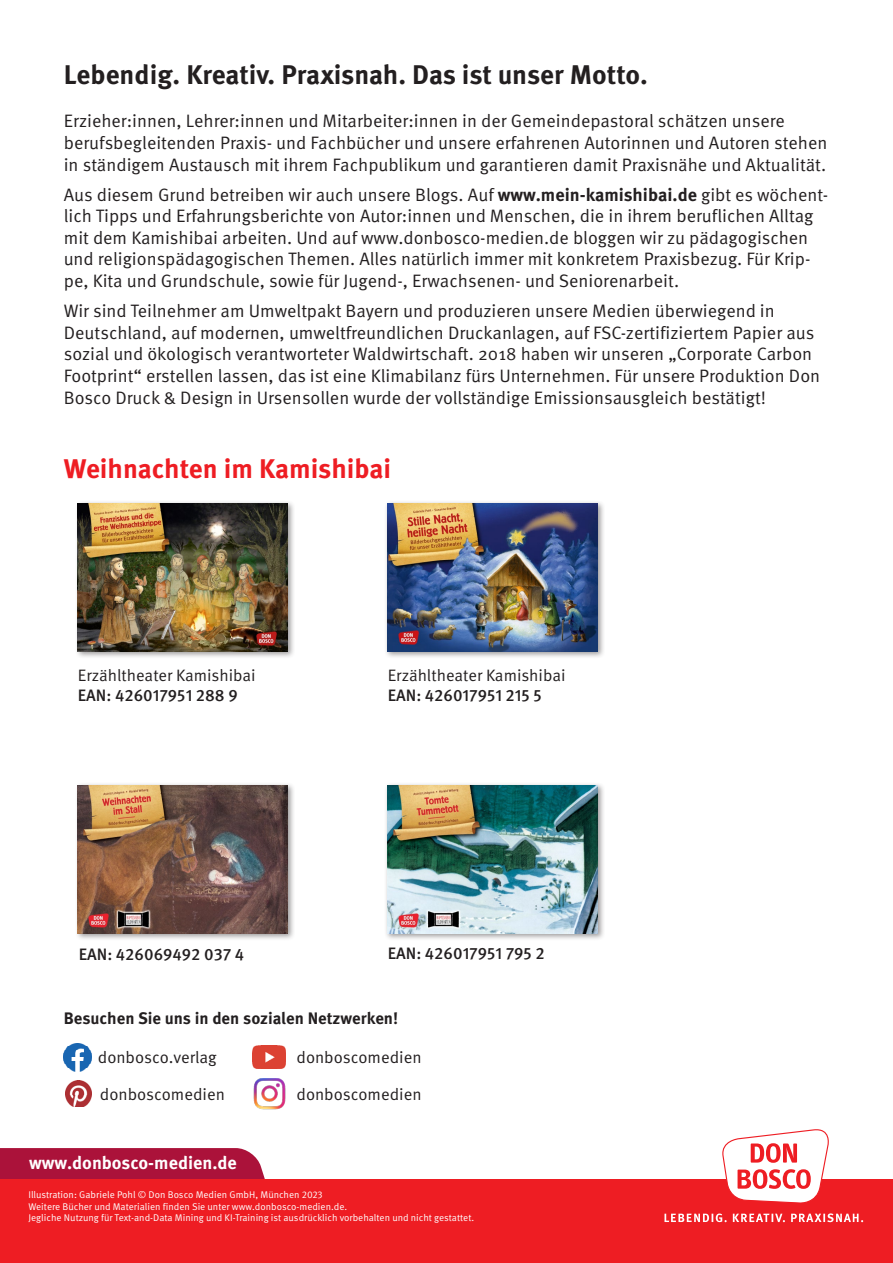
<style>
.page{position:relative;width:893px;height:1263px;background:#fff}
.page>*{position:absolute;margin:0;border:0;box-sizing:border-box;transform-origin:0 0}
.t1{font:700 27px "Meta OT";color:#231f20}
.Head{font:700 27px "Meta OT";letter-spacing:-.005em;color:#ee1d23}
.t2{font:18px/21.6px "Meta OT Norm";color:#231f20}
.t3{font:700 18px "Meta OT";color:#fff}
.t4{font:16.65px "Meta OT Norm";color:#231f20}
.t5{font:700 16.65px "Meta OT";color:#231f20}
.EAN{font:500 16.5px "Meta OT";color:#231f20}
.t6{font:16.5px "Meta OT Norm";color:#231f20}
.Impressum{font:9.75px "Meta OT Norm";color:#fff}
.s1{font-family:"Meta OT";font-weight:700}
</style>
<div class="page">
<div style="left:0;top:1148px;width:265px;height:31px;background:#ab123a"></div>
<div style="left:0;top:1179px;width:893px;height:84px;background:#ee1d23"></div>
<svg style="left:722px;top:1129px;width:107px;height:74px"></svg>
<svg style="left:664px;top:1213px;width:199px;height:9px"></svg>
<img style="left:66px;top:1081px;width:26px;height:26px">
<img style="left:253px;top:1045px;width:33px;height:23px">
<img style="left:64px;top:1043px;width:28px;height:28px">
<img style="left:253px;top:1078px;width:33px;height:32px">
<div style="left:75px;top:500px;width:220px;height:159px;background:#231f20;opacity:.45"></div>
<img style="left:78px;top:503px;width:210px;height:149px">
<div style="left:384px;top:500px;width:221px;height:159px;background:#231f20;opacity:.45"></div>
<img style="left:388px;top:503px;width:210px;height:149px">
<div style="left:75px;top:782px;width:220px;height:159px;background:#231f20;opacity:.45"></div>
<img style="left:78px;top:785px;width:210px;height:148px">
<div style="left:384px;top:782px;width:221px;height:159px;background:#231f20;opacity:.45"></div>
<img style="left:388px;top:785px;width:210px;height:148px">
<p class="t1" style="left:64px;top:58px;width:585px">Lebendig. Kreativ. Praxisnah. Das ist unser Motto.</p>
<p class="t2" style="left:64px;top:111px;width:765px">Erzieher:innen, Lehrer:innen und Mitarbeiter:innen in der Gemeindepastoral schätzen unsere berufsbegleitenden Praxis- und Fachbücher und unsere erfahrenen Autorinnen und Autoren stehen in ständigem Austausch mit ihrem Fachpublikum und garantieren damit Praxisnähe und Aktualität.</p>
<p class="t2" style="left:64px;top:184px;width:766px">Aus diesem Grund betreiben wir auch unsere Blogs. Auf <span class="s1">www.mein-kamishibai.de</span> gibt es wöchent&shy;lich Tipps und Erfahrungsberichte von Autor:innen und Menschen, die in ihrem beruflichen Alltag mit dem Kamishibai arbeiten. Und auf www.donbosco-medien.de bloggen wir zu pädagogischen und religionspädagogischen Themen. Alles natürlich immer mit konkretem Praxisbezug. Für Krip&shy;pe, Kita und Grundschule, sowie für Jugend-, Erwachsenen- und Seniorenarbeit.</p>
<p class="t2" style="left:64px;top:300px;width:758px">Wir sind Teilnehmer am Umweltpakt Bayern und produzieren unsere Medien überwiegend in Deutschland, auf modernen, umweltfreundlichen Druckanlagen, auf FSC-zertifiziertem Papier aus sozial und ökologisch verantworteter Waldwirtschaft. 2018 haben wir unseren „Corporate Carbon Footprint“ erstellen lassen, das ist eine Klimabilanz fürs Unternehmen. Für unsere Produktion Don Bosco Druck &amp; Design in Ursensollen wurde der vollständige Emissionsausgleich bestätigt!</p>
<p class="Head" style="left:64px;top:452px;width:329px">Weihnachten im Kamishibai</p>
<p class="t6" style="left:78px;top:666px;width:179px">Erzähltheater Kamishibai</p>
<p class="EAN" style="left:78px;top:685px;width:161px">EAN: 426017951 288 9</p>
<p class="t6" style="left:388px;top:666px;width:179px">Erzähltheater Kamishibai</p>
<p class="EAN" style="left:388px;top:685px;width:156px">EAN: 426017951 215 5</p>
<p class="EAN" style="left:79px;top:944px;width:167px">EAN: 426069492 037 4</p>
<p class="EAN" style="left:388px;top:943px;width:159px">EAN: 426017951 795 2</p>
<p class="t5" style="left:64px;top:1008px;width:336px">Besuchen Sie uns in den sozialen Netzwerken!</p>
<p class="t4" style="left:98px;top:1047px;width:120px">donbosco.verlag</p>
<p class="t4" style="left:297px;top:1047px;width:127px">donboscomedien</p>
<p class="t4" style="left:297px;top:1084px;width:127px">donboscomedien</p>
<p class="t4" style="left:100px;top:1084px;width:127px">donboscomedien</p>
<p class="t3" style="left:29px;top:1151px;width:209px">www.donbosco-medien.de</p>
<p class="Impressum" style="left:28px;top:1189px;width:296px">Illustration: Gabriele Pohl © Don Bosco Medien GmbH, München 2023</p>
<p class="Impressum" style="left:28px;top:1200px;width:320px">Weitere Bücher und Materialien finden Sie unter www.donbosco-medien.de.</p>
<p class="Impressum" style="left:28px;top:1212px;width:447px">Jegliche Nutzung für Text-and-Data Mining und KI-Training ist ausdrücklich vorbehalten und nicht gestattet.</p>
</div>
